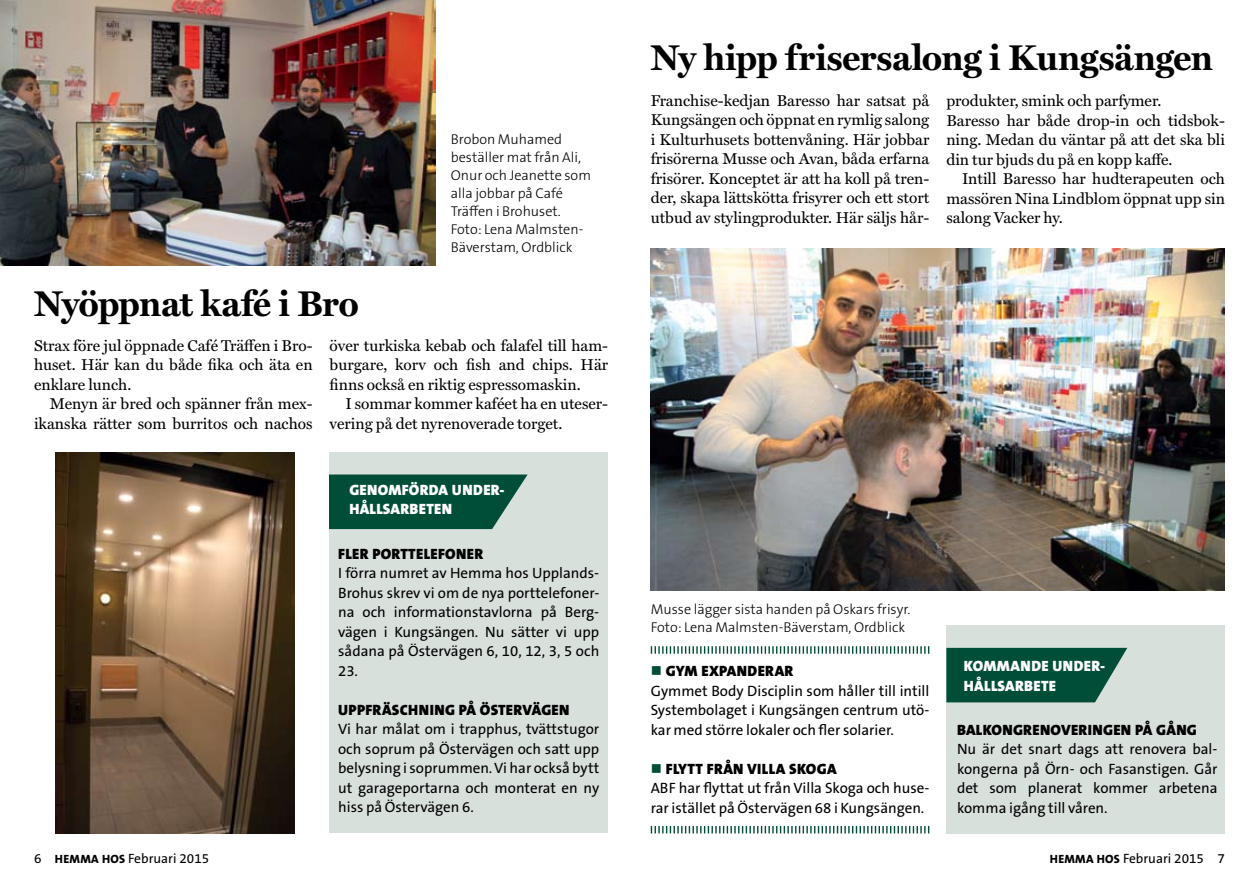
<style>
.page{position:relative;width:1259px;height:893px;background:#fff}
.page>*{position:absolute;margin:0;border:0;box-sizing:border-box;transform-origin:0 0}
.t1{font:700 36px "Miller Text";letter-spacing:-.025em;color:#000}
.t2{font:15.75px/19.5px "Miller Text";color:#000;text-align:justify}
.t3{font:15px/19.5px "The Sans B W5 Plain";color:#000;text-align:justify}
.t4{font:900 15px "The Sans B W9";letter-spacing:.02em;color:#000}
.t5{font:900 15px/19.5px "The Sans B W9";letter-spacing:.02em;color:#fff}
.t6{font:300 14.25px/18px "The Sans B W3";color:#000}
.t7{font:13.5px "The Sans B W5 Plain";color:#000}
.s1{color:#004e38}
.s2{font-family:"The Sans B W8";font-weight:800;font-size:12px}
</style>
<div class="page">
<img style="left:0;top:0;width:436px;height:265px">
<img style="left:651px;top:249px;width:573px;height:341px">
<svg style="left:651px;top:826px;width:278px;height:7px"></svg>
<svg style="left:651px;top:646px;width:278px;height:8px"></svg>
<div style="left:330px;top:453px;width:278px;height:380px;background:#d8e0dc"></div>
<svg style="left:329px;top:474px;width:198px;height:55px;background:#135b47"></svg>
<div style="left:946px;top:625px;width:279px;height:208px;background:#d8e0dc"></div>
<svg style="left:946px;top:648px;width:181px;height:54px;background:#135a46"></svg>
<img style="left:55px;top:453px;width:240px;height:380px">
<h1 class="t1" style="left:34px;top:283px;width:326px">Nyöppnat kafé i Bro</h1>
<p class="t6" style="left:451px;top:130px;width:142px">Brobon Muhamed beställer mat från Ali,<br>Onur och Jeanette som alla jobbar på Café<br>Träffen i Brohuset.<br>Foto: Lena Malmsten-<br>Bäverstam, Ordblick</p>
<p class="t2" style="left:34px;top:336px;width:280px">Strax före jul öppnade Café Träffen i Bro&shy;huset. Här kan du både fika och äta en enklare lunch.</p>
<p class="t2" style="left:34px;top:394px;width:280px;text-align:right">Menyn är bred och spänner från mex&shy;ikanska rätter som burritos och nachos</p>
<p class="t2" style="left:330px;top:336px;width:280px">över turkiska kebab och falafel till ham&shy;burgare, korv och fish and chips. Här finns också en riktig espressomaskin.</p>
<p class="t2" style="left:330px;top:394px;width:280px;text-indent:16px">I sommar kommer kaféet ha en uteser&shy;vering på det nyrenoverade torget.</p>
<p class="t5" style="left:349px;top:480px;width:157px">GENOMFÖRDA UNDER-<br>HÅLLSARBETEN</p>
<p class="t4" style="left:338px;top:544px;width:147px">FLER PORTTELEFONER</p>
<p class="t3" style="left:338px;top:564px;width:263px">I förra numret av Hemma hos Upplands-Brohus skrev vi om de nya porttelefoner&shy;na och informationstavlorna på Berg&shy;vägen i Kungsängen. Nu sätter vi upp sådana på Östervägen 6, 10, 12, 3, 5 och 23.</p>
<p class="t4" style="left:338px;top:700px;width:233px">UPPFRÄSCHNING PÅ ÖSTERVÄGEN</p>
<p class="t3" style="left:338px;top:720px;width:263px">Vi har målat om i trapphus, tvättstugor och soprum på Östervägen och satt upp belysning i soprummen. Vi har också bytt ut garageportarna och monterat en ny hiss på Östervägen 6.</p>
<h1 class="t1" style="left:651px;top:37px;width:564px">Ny hipp frisersalong i Kungsängen</h1>
<p class="t2" style="left:651px;top:91px;width:280px">Franchise-kedjan Baresso har satsat på Kungsängen och öppnat en rymlig salong i Kulturhusets bottenvåning. Här jobbar frisörerna Musse och Avan, båda erfarna frisörer. Konceptet är att ha koll på tren&shy;der, skapa lättskötta frisyrer och ett stort utbud av stylingprodukter. Här säljs hår-</p>
<p class="t2" style="left:946px;top:91px;width:280px;text-align:left">produkter, smink och parfymer.<br>Baresso har både drop-in och tidsbok&shy;ning. Medan du väntar på att det ska bli din tur bjuds du på en kopp kaffe.</p>
<p class="t2" style="left:946px;top:169px;width:280px;text-indent:16px">Intill Baresso har hudterapeuten och massören Nina Lindblom öppnat upp sin salong Vacker hy.</p>
<p class="t6" style="left:651px;top:601px;width:261px">Musse lägger sista handen på Oskars frisyr.<br>Foto: Lena Malmsten-Bäverstam, Ordblick</p>
<p class="t4" style="left:651px;top:661px;width:144px"><span class="s1">■</span> GYM EXPANDERAR</p>
<p class="t3" style="left:651px;top:681px;width:280px">Gymmet Body Disciplin som håller till intill Systembolaget i Kungsängen centrum utö&shy;kar med större lokaler och fler solarier.</p>
<p class="t4" style="left:651px;top:759px;width:187px"><span class="s1">■</span> FLYTT FRÅN VILLA SKOGA</p>
<p class="t3" style="left:651px;top:778px;width:280px">ABF har flyttat ut från Villa Skoga och huse&shy;rar istället på Östervägen 68 i Kungsängen.</p>
<p class="t5" style="left:964px;top:656px;width:143px">KOMMANDE UNDER-<br>HÅLLSARBETE</p>
<p class="t4" style="left:957px;top:720px;width:241px">BALKONGRENOVERINGEN PÅ GÅNG</p>
<p class="t3" style="left:957px;top:739px;width:262px">Nu är det snart dags att renovera bal&shy;kongerna på Örn- och Fasanstigen. Går det som planerat kommer arbetena komma igång till våren.</p>
<p class="t7" style="left:34px;top:850px;width:177px">6 <span class="s2">HEMMA HOS</span> Februari 2015</p>
<p class="t7" style="left:1049px;top:850px;width:177px"><span class="s2">HEMMA HOS</span> Februari 2015 7</p>
</div>
